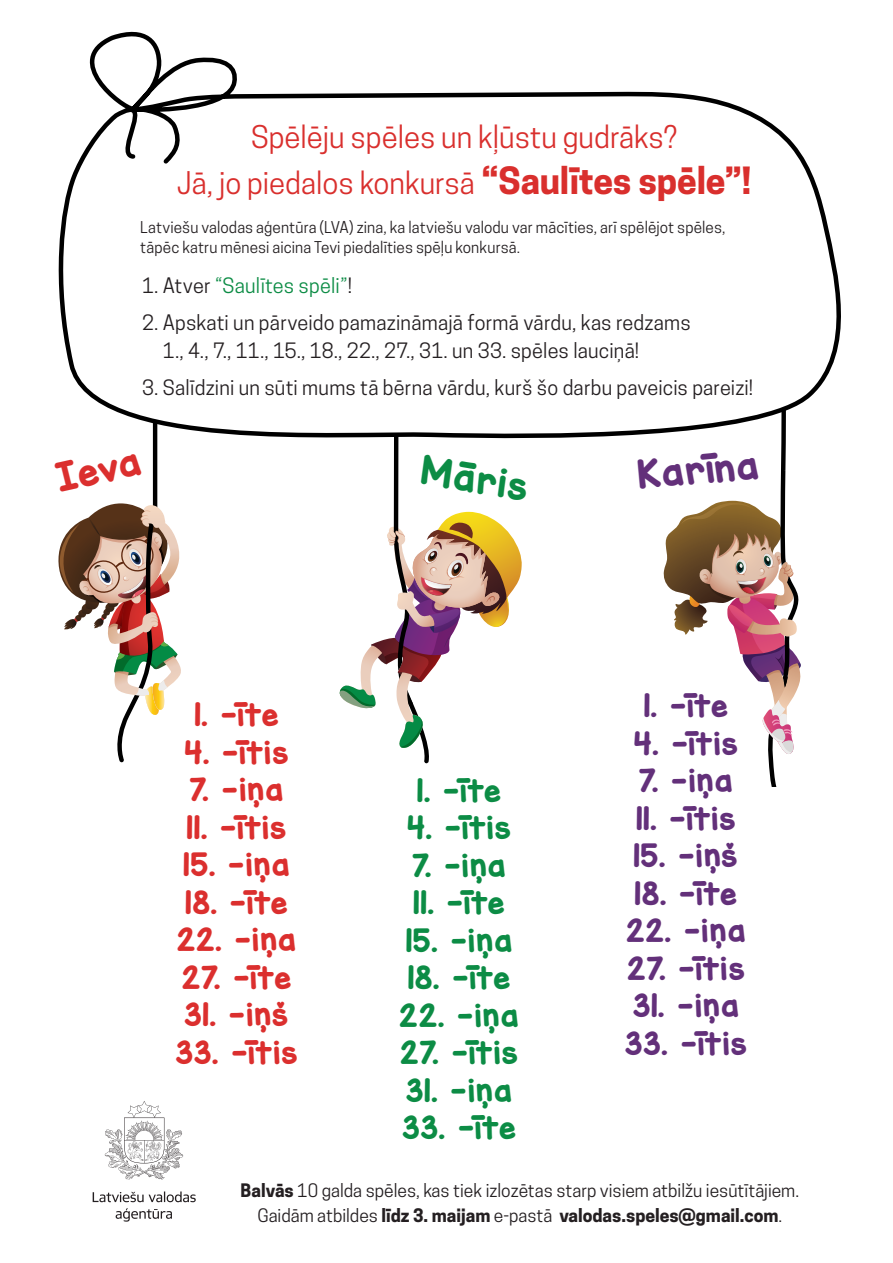
<style>
.page{position:relative;width:893px;height:1263px;background:#fff}
.page>*{position:absolute;margin:0;border:0;box-sizing:border-box;transform-origin:0 0}
.t1{font:35.1px "KG Miss Kindy Marker";color:#63307a}
.t2{font:35.1px "KG Miss Kindy Marker";color:#0c8c45}
.t3{font:35.1px "KG Miss Kindy Marker";color:#db2f2e}
.t4{font:29.4px/45.9px "Cooper Hewitt";color:#d92f2d;text-align:center}
.t5{font:28.5px "KG Miss Kindy Marker";color:#63307a}
.t6{font:28.5px "KG Miss Kindy Marker";color:#db2f2e}
.t7{font:28.5px "KG Miss Kindy Marker";color:#0c8c45}
.t8{font:19.95px/28.3px "Cooper Hewitt";letter-spacing:.01em;color:#241f21}
.t9{font:19.95px "Cooper Hewitt";letter-spacing:.01em;color:#0c8c45}
.t10{font:17.4px/24.8px "Cooper Hewitt";color:#241f21;text-align:center}
.t11{font:15.3px/20px "Cooper Hewitt";letter-spacing:.005em;color:#241f21}
.s1{font-weight:700;font-size:35.25px}
.s2{color:#241f21}
.s3{font-weight:700}
</style>
<div class="page">
<svg style="left:663px;top:457px;width:138px;height:330px"></svg>
<svg style="left:339px;top:457px;width:183px;height:306px"></svg>
<svg style="left:58px;top:457px;width:123px;height:305px"></svg>
<svg style="left:58px;top:31px;width:783px;height:426px"></svg>
<svg style="left:105px;top:1101px;width:78px;height:78px"></svg>
<svg style="left:93px;top:1191px;width:103px;height:11px"></svg>
<svg style="left:116px;top:1208px;width:56px;height:14px"></svg>
<h2 class="t4" style="left:177px;top:114px;width:575px">Spēlēju spēles un kļūstu gudrāks?<br>Jā, jo piedalos konkursā <span class="s1">“Saulītes spēle”!</span></h2>
<p class="t11" style="left:140px;top:217px;width:587px">Latviešu valodas aģentūra (LVA) zina, ka latviešu valodu var mācīties, arī spēlējot spēles, tāpēc katru mēnesi aicina Tevi piedalīties spēļu konkursā.</p>
<p class="t9" style="left:142px;top:273px;width:211px"><span class="s2">1. Atver</span> “Saulītes spēli”<span class="s2">!</span></p>
<p class="t8" style="left:163px;top:308px;width:529px;text-indent:-21px">2. Apskati un pārveido pamazināmajā formā vārdu, kas redzams<br>1., 4., 7., 11., 15., 18., 22., 27., 31. un 33. spēles lauciņā!</p>
<p class="t8" style="left:142px;top:373px;width:613px">3. Salīdzini un sūti mums tā bērna vārdu, kurš šo darbu paveicis pareizi!</p>
<h1 class="t3" style="left:51px;top:454px;width:88px;rotate:-12deg">Ieva</h1>
<h1 class="t2" style="left:424px;top:444px;width:112px;rotate:10deg">Māris</h1>
<h1 class="t1" style="left:635px;top:450px;width:124px;rotate:-5deg">Karīna</h1>
<h3 class="t6" style="left:194px;top:694px;width:87px">1. -īte</h3>
<h3 class="t6" style="left:184px;top:732px;width:106px">4. -ītis</h3>
<h3 class="t6" style="left:189px;top:769px;width:96px">7. -iņa</h3>
<h3 class="t6" style="left:186px;top:807px;width:102px">11. -ītis</h3>
<h3 class="t6" style="left:183px;top:844px;width:109px">15. -iņa</h3>
<h3 class="t6" style="left:185px;top:882px;width:105px">18. -īte</h3>
<h3 class="t6" style="left:176px;top:919px;width:122px">22. -iņa</h3>
<h3 class="t6" style="left:181px;top:957px;width:112px">27. -īte</h3>
<h3 class="t6" style="left:184px;top:994px;width:107px">31. -iņš</h3>
<h3 class="t6" style="left:175px;top:1032px;width:125px">33. -ītis</h3>
<h3 class="t7" style="left:417px;top:770px;width:87px">1. -īte</h3>
<h3 class="t7" style="left:407px;top:807px;width:106px">4. -ītis</h3>
<h3 class="t7" style="left:412px;top:845px;width:96px">7. -iņa</h3>
<h3 class="t7" style="left:413px;top:882px;width:94px">11. -īte</h3>
<h3 class="t7" style="left:405px;top:920px;width:109px">15. -iņa</h3>
<h3 class="t7" style="left:407px;top:957px;width:105px">18. -īte</h3>
<h3 class="t7" style="left:399px;top:995px;width:122px">22. -iņa</h3>
<h3 class="t7" style="left:400px;top:1032px;width:120px">27. -ītis</h3>
<h3 class="t7" style="left:406px;top:1070px;width:109px">31. -iņa</h3>
<h3 class="t7" style="left:402px;top:1107px;width:116px">33. -īte</h3>
<h3 class="t5" style="left:643px;top:685px;width:87px">1. -īte</h3>
<h3 class="t5" style="left:634px;top:723px;width:106px">4. -ītis</h3>
<h3 class="t5" style="left:639px;top:760px;width:96px">7. -iņa</h3>
<h3 class="t5" style="left:636px;top:798px;width:102px">11. -ītis</h3>
<h3 class="t5" style="left:633px;top:835px;width:107px">15. -iņš</h3>
<h3 class="t5" style="left:634px;top:873px;width:105px">18. -īte</h3>
<h3 class="t5" style="left:626px;top:910px;width:122px">22. -iņa</h3>
<h3 class="t5" style="left:627px;top:948px;width:120px">27. -ītis</h3>
<h3 class="t5" style="left:632px;top:985px;width:109px">31. -iņa</h3>
<h3 class="t5" style="left:625px;top:1023px;width:125px">33. -ītis</h3>
<p class="t10" style="left:241px;top:1178px;width:560px"><span class="s3">Balvās</span> 10 galda spēles, kas tiek izlozētas starp visiem atbilžu iesūtītājiem.<br>Gaidām atbildes <span class="s3">līdz 3. maijam</span> e-pastā <span class="s3">valodas.speles@gmail.com</span>.</p>
</div>
